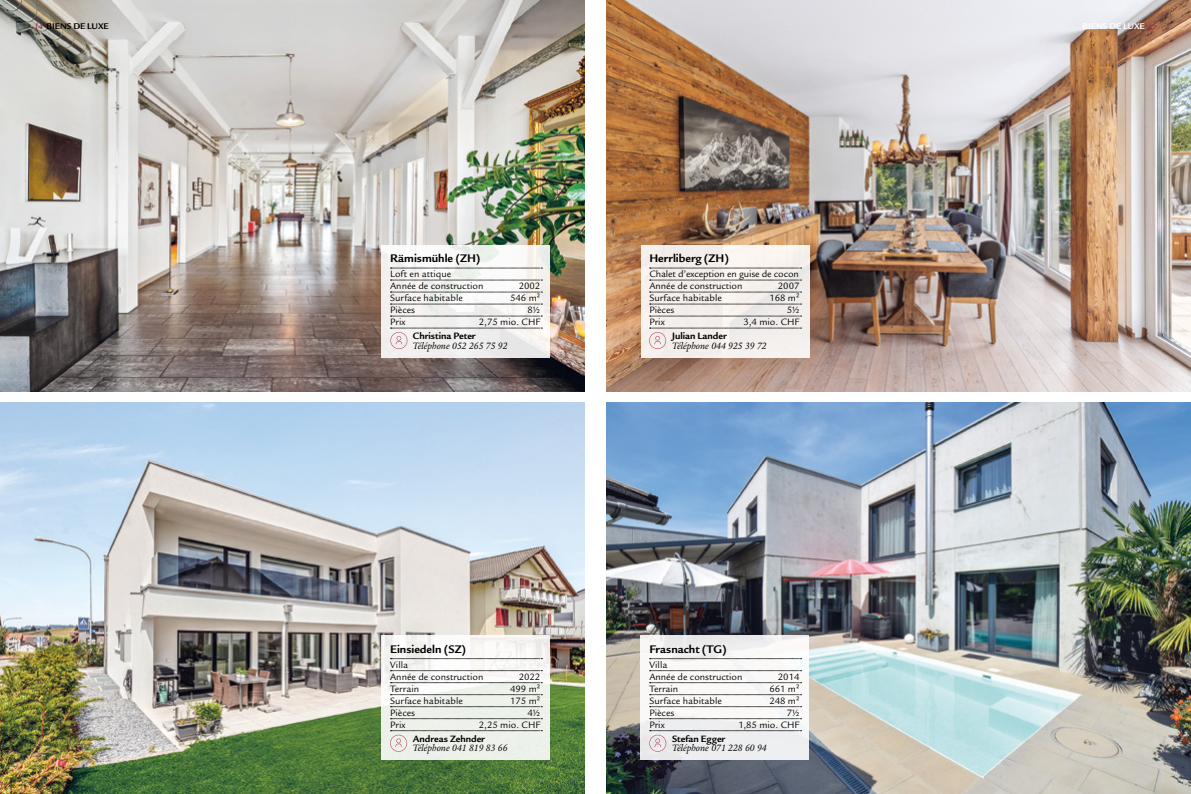
<style>
.page{position:relative;width:1191px;height:794px;background:#fff}
.page>*{position:absolute;margin:0;border:0;box-sizing:border-box;transform-origin:0 0}
.t1{font:700 12px "Legacy Sans ITC Pro";color:#000}
.t2{font:10px "Legacy Sans ITC Pro";color:#000}
.t3{font:italic 10px/9.8px "Legacy Serif ITC Pro";color:#000}
.t4{font:9.9px "Legacy Sans ITC Pro";color:#000}
.Book_16_18pt_K{font:700 9px "Legacy Sans ITC Pro";color:#000}
.Book_16_18pt_K-2{font:700 9px "Legacy Sans ITC Pro";color:#fff}
.s1{font-family:"Legacy Serif ITC Pro";font-style:italic;color:#ad3247}
.s2{font-family:"Legacy Sans ITC Pro";font-weight:700;font-style:normal}
</style>
<div class="page">
<img style="left:607px;top:0;width:584px;height:391px">
<img style="left:0;top:0;width:584px;height:391px">
<img style="left:607px;top:403px;width:584px;height:391px">
<img style="left:0;top:403px;width:584px;height:391px">
<svg style="left:641px;top:245px;width:168px;height:112px;fill:#f4efeb"></svg>
<div style="left:381px;top:636px;width:169px;height:124px;background:linear-gradient(to right,#f4f6f2,#f2f4ef)"></div>
<svg style="left:649px;top:268px;width:152px;height:1px"></svg>
<svg style="left:649px;top:280px;width:152px;height:1px"></svg>
<svg style="left:649px;top:292px;width:152px;height:1px"></svg>
<svg style="left:649px;top:304px;width:152px;height:1px"></svg>
<svg style="left:649px;top:316px;width:152px;height:1px"></svg>
<div style="left:640px;top:636px;width:169px;height:124px;background:linear-gradient(to right,#f4f3f2,#f7f7f7)"></div>
<svg style="left:381px;top:245px;width:169px;height:112px;fill:#f4f2f0"></svg>
<svg style="left:649px;top:328px;width:152px;height:21px"></svg>
<svg style="left:390px;top:658px;width:152px;height:1px"></svg>
<svg style="left:390px;top:670px;width:152px;height:1px"></svg>
<svg style="left:390px;top:682px;width:152px;height:1px"></svg>
<svg style="left:390px;top:694px;width:152px;height:1px"></svg>
<svg style="left:390px;top:706px;width:152px;height:1px"></svg>
<svg style="left:390px;top:718px;width:152px;height:1px"></svg>
<svg style="left:390px;top:730px;width:152px;height:21px"></svg>
<svg style="left:390px;top:268px;width:152px;height:1px"></svg>
<svg style="left:390px;top:280px;width:152px;height:1px"></svg>
<svg style="left:390px;top:292px;width:152px;height:1px"></svg>
<svg style="left:390px;top:302px;width:152px;height:3px"></svg>
<svg style="left:390px;top:316px;width:152px;height:1px"></svg>
<svg style="left:390px;top:328px;width:152px;height:21px"></svg>
<svg style="left:649px;top:658px;width:152px;height:1px"></svg>
<svg style="left:649px;top:670px;width:152px;height:1px"></svg>
<svg style="left:649px;top:682px;width:152px;height:1px"></svg>
<svg style="left:649px;top:694px;width:152px;height:1px"></svg>
<svg style="left:649px;top:706px;width:152px;height:1px"></svg>
<svg style="left:649px;top:718px;width:152px;height:1px"></svg>
<svg style="left:649px;top:730px;width:152px;height:21px"></svg>
<p class="Book_16_18pt_K" style="left:34px;top:21px;width:76px"><span class="s1">14</span> BIENS DE LUXE</p>
<p class="Book_16_18pt_K-2" style="left:1082px;top:21px;width:76px">BIENS DE LUXE <span class="s1">15</span></p>
<p class="t1" style="left:390px;top:251px;width:92px">Rämismühle (ZH)</p>
<p class="t2" style="left:390px;top:268px;width:63px">Loft en attique</p>
<p class="t2" style="left:390px;top:280px;width:95px">Année de construction</p>
<p class="t2" style="left:519px;top:280px;width:23px">2002</p>
<p class="t2" style="left:390px;top:292px;width:74px">Surface habitable</p>
<p class="t2" style="left:510px;top:292px;width:31px">546 m²</p>
<p class="t2" style="left:390px;top:304px;width:26px">Pièces</p>
<p class="t2" style="left:527px;top:304px;width:14px">8½</p>
<p class="t2" style="left:390px;top:316px;width:17px">Prix</p>
<p class="t2" style="left:479px;top:316px;width:63px">2,75 mio. CHF</p>
<p class="t3" style="left:413px;top:331px;width:96px"><span class="s2">Christina Peter<br></span>Téléphone 052 265 75 92</p>
<p class="t1" style="left:649px;top:251px;width:81px">Herrliberg (ZH)</p>
<p class="t2" style="left:649px;top:268px;width:151px">Chalet d’exception en guise de cocon</p>
<p class="t2" style="left:649px;top:280px;width:95px">Année de construction</p>
<p class="t2" style="left:778px;top:280px;width:23px">2007</p>
<p class="t2" style="left:649px;top:292px;width:74px">Surface habitable</p>
<p class="t2" style="left:769px;top:292px;width:31px">168 m²</p>
<p class="t2" style="left:649px;top:304px;width:26px">Pièces</p>
<p class="t2" style="left:786px;top:304px;width:14px">5½</p>
<p class="t2" style="left:649px;top:316px;width:17px">Prix</p>
<p class="t2" style="left:743px;top:316px;width:57px">3,4 mio. CHF</p>
<p class="t3" style="left:672px;top:331px;width:96px"><span class="s2">Julian Lander<br></span>Téléphone 044 925 39 72</p>
<p class="t1" style="left:390px;top:642px;width:78px">Einsiedeln (SZ)</p>
<p class="t4" style="left:390px;top:659px;width:19px">Villa</p>
<p class="t2" style="left:390px;top:670px;width:95px">Année de construction</p>
<p class="t2" style="left:519px;top:670px;width:23px">2022</p>
<p class="t2" style="left:390px;top:682px;width:30px">Terrain</p>
<p class="t2" style="left:510px;top:682px;width:31px">499 m²</p>
<p class="t2" style="left:390px;top:694px;width:74px">Surface habitable</p>
<p class="t2" style="left:510px;top:694px;width:31px">175 m²</p>
<p class="t2" style="left:390px;top:706px;width:26px">Pièces</p>
<p class="t2" style="left:527px;top:706px;width:14px">4½</p>
<p class="t2" style="left:390px;top:718px;width:17px">Prix</p>
<p class="t2" style="left:479px;top:718px;width:63px">2,25 mio. CHF</p>
<p class="t3" style="left:413px;top:733px;width:96px"><span class="s2">Andreas Zehnder<br></span>Téléphone 041 819 83 66</p>
<p class="t1" style="left:649px;top:642px;width:79px">Frasnacht (TG)</p>
<p class="t2" style="left:649px;top:658px;width:20px">Villa</p>
<p class="t2" style="left:649px;top:670px;width:95px">Année de construction</p>
<p class="t2" style="left:778px;top:670px;width:23px">2014</p>
<p class="t2" style="left:649px;top:682px;width:30px">Terrain</p>
<p class="t2" style="left:769px;top:682px;width:31px">661 m²</p>
<p class="t2" style="left:649px;top:694px;width:74px">Surface habitable</p>
<p class="t2" style="left:769px;top:694px;width:31px">248 m²</p>
<p class="t2" style="left:649px;top:706px;width:26px">Pièces</p>
<p class="t2" style="left:786px;top:706px;width:14px">7½</p>
<p class="t2" style="left:649px;top:718px;width:17px">Prix</p>
<p class="t2" style="left:738px;top:718px;width:62px">1,85 mio. CHF</p>
<p class="t3" style="left:672px;top:733px;width:96px"><span class="s2">Stefan Egger<br></span>Téléphone 071 228 60 94</p>
</div>
